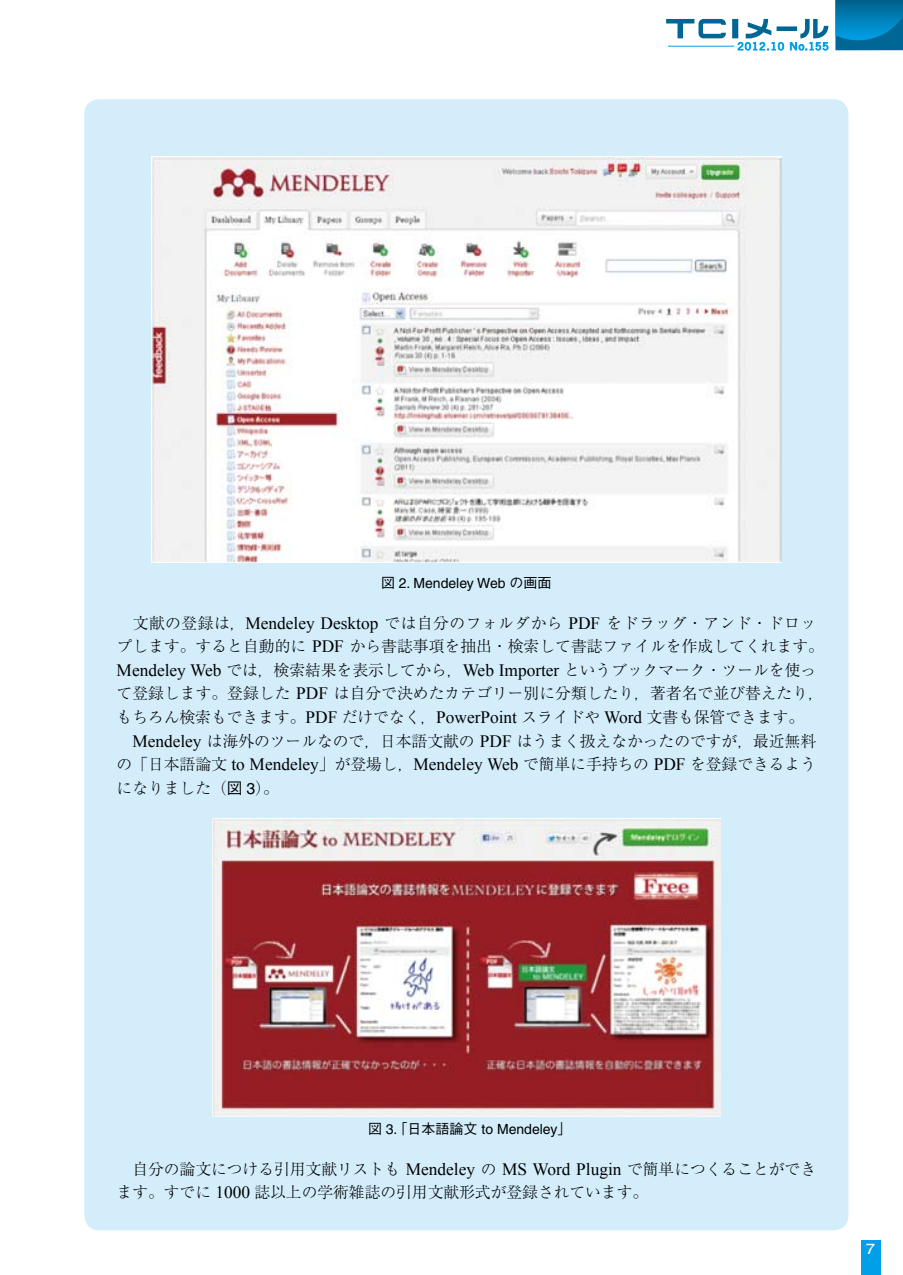
<style>
.page{position:relative;width:903px;height:1275px;background:#fff}
.page>*{position:absolute;margin:0;border:0;box-sizing:border-box;transform-origin:0 0}
.t1{font:300 15.75px/23.6px "Ryumin Pr 6";color:#000}
.t2{font:14px "Helvetica";color:#000}
.t3{font:700 14px "Futo Go B101 Pr 6";color:#fff;scale:1.14 1}
.s1{font-family:"Gothic BBB Pr 6";font-weight:500}
.s2{font-family:"Times New Roman";font-weight:400;font-size:17.32px}
.s3{font-family:"Helvetica";font-weight:400}
</style>
<div class="page">
<div style="left:835px;top:0;width:68px;height:50px;background:#006795"></div>
<svg style="left:835px;top:0;width:68px;height:40px"></svg>
<svg style="left:666px;top:19px;width:162px;height:32px"></svg>
<div style="left:861px;top:1240px;width:20px;height:35px;background:#00a0e9"></div>
<div style="left:84px;top:99px;width:764px;height:1131px;background:#d3edfb;border-radius:15px"></div>
<img style="left:152px;top:157px;width:629px;height:405px">
<img style="left:212px;top:819px;width:508px;height:297px">
<p class="t2" style="left:381px;top:575px;width:172px"><span class="s1">図</span> 2. Mendeley Web <span class="s1">の画面</span></p>
<p class="t1" style="left:116px;top:610px;width:709px;text-indent:16px">文献の登録は，<span class="s2">Mendeley Desktop</span> では自分のフォルダから <span class="s2">PDF</span> をドラッグ・アンド・ドロップします。すると自動的に <span class="s2">PDF</span> から書誌事項を抽出・検索して書誌ファイルを作成してくれます。<span class="s2">Mendeley Web</span> では，検索結果を表示してから，<span class="s2">Web Importer</span> というブックマーク・ツールを使って登録します。登録した <span class="s2">PDF</span> は自分で決めたカテゴリー別に分類したり，著者名で並び替えたり，もちろん検索もできます。<span class="s2">PDF</span> だけでなく，<span class="s2">PowerPoint</span> スライドや <span class="s2">Word</span> 文書も保管できます。</p>
<p class="t1" style="left:117px;top:728px;width:701px;text-align:justify;text-indent:16px"><span class="s2">Mendeley</span> は海外のツールなので，日本語文献の <span class="s2">PDF</span> はうまく扱えなかったのですが，最近無料の「日本語論文 <span class="s2">to Mendeley</span>」が登場し，<span class="s2">Mendeley Web</span> で簡単に手持ちの <span class="s2">PDF</span> を登録できるようになりました（<span class="s1">図</span> <span class="s3">3</span>）。</p>
<p class="t2" style="left:368px;top:1121px;width:205px"><span class="s1">図</span> 3<span class="s1">「</span>. <span class="s1">日本語論文</span> to Mendeley<span class="s1">」</span></p>
<p class="t1" style="left:117px;top:1156px;width:701px;text-indent:16px">自分の論文につける引用文献リストも <span class="s2">Mendeley</span> の <span class="s2">MS Word Plugin</span> で簡単につくることができます。すでに <span class="s2">1000</span> 誌以上の学術雑誌の引用文献形式が登録されています。</p>
<p class="t3" style="left:866px;top:1238px;width:9px">7</p>
</div>
